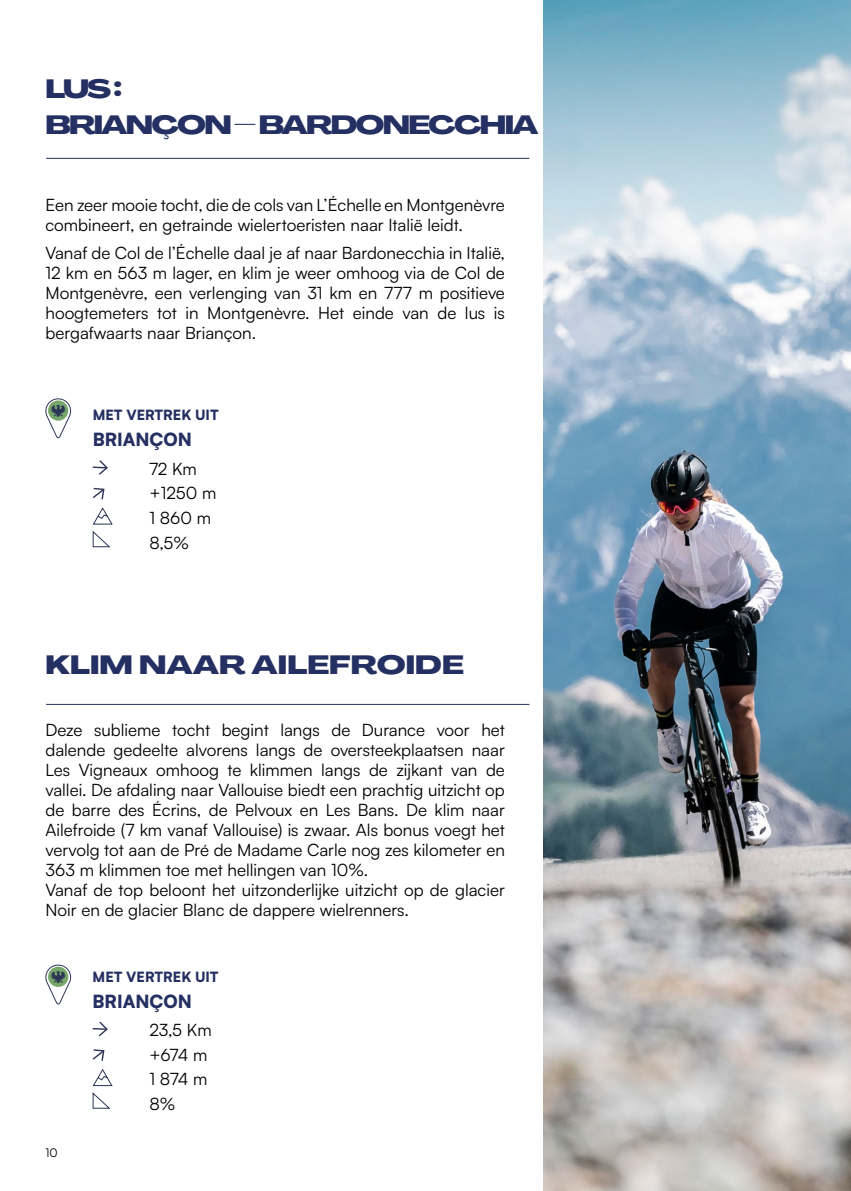
<style>
.page{position:relative;width:851px;height:1191px;background:#fff}
.page>*{position:absolute;margin:0;border:0;box-sizing:border-box;transform-origin:0 0}
.t1{font:800 26px/36px "PP Agrandir Grand";letter-spacing:-.07em;color:#242f62}
.t2{font:800 26px "PP Agrandir Grand";color:#242f62}
.t3{font:900 18px "Satoshi";color:#242f62}
.t4{font:17px/20px "Satoshi";color:#000}
.t5{font:17px/24.6px "Satoshi";letter-spacing:-.03em;color:#000}
.t6{font:900 14px "Satoshi";color:#242f62}
.t7{font:12px "Satoshi";color:#000}
</style>
<div class="page">
<img style="left:544px;top:0;width:306px;height:1191px">
<svg style="left:45px;top:398px;width:26px;height:40px"></svg>
<svg style="left:93px;top:460px;width:15px;height:15px"></svg>
<svg style="left:92px;top:487px;width:21px;height:60px"></svg>
<svg style="left:93px;top:1021px;width:15px;height:16px"></svg>
<svg style="left:92px;top:1049px;width:21px;height:37px"></svg>
<svg style="left:92px;top:1092px;width:19px;height:17px"></svg>
<svg style="left:45px;top:964px;width:26px;height:40px"></svg>
<hr style="left:46px;top:158px;width:483px;height:1px;background:#242f62">
<hr style="left:46px;top:704px;width:483px;height:1px;background:#242f62">
<h1 class="t1" style="left:45px;top:71px;width:494px">LUS :<br>BRIANÇON – BARDONECCHIA</h1>
<p class="t4" style="left:45px;top:195px;width:461px">Een zeer mooie tocht, die de cols van L’Échelle en Montgenèvre combineert, en getrainde wielertoeristen naar Italië leidt.</p>
<p class="t4" style="left:45px;top:243px;width:461px;text-align:justify">Vanaf de Col de l’Échelle daal je af naar Bardonecchia in Italië, 12 km en 563 m lager, en klim je weer omhoog via de Col de Montgenèvre, een verlenging van 31 km en 777 m positieve hoogtemeters tot in Montgenèvre. Het einde van de lus is bergafwaarts naar Briançon.</p>
<p class="t6" style="left:93px;top:404px;width:127px">MET VERTREK UIT</p>
<p class="t3" style="left:93px;top:426px;width:101px">BRIANÇON</p>
<p class="t4" style="left:149px;top:456px;width:68px;line-height:24.6px">72 Km +1250 m<br>1 860 m<br>8,5%</p>
<h1 class="t2" style="left:45px;top:648px;width:420px">KLIM NAAR AILEFROIDE</h1>
<p class="t4" style="left:45px;top:719px;width:461px">Deze sublieme tocht begint langs de Durance voor het dalende gedeelte alvorens langs de oversteekplaatsen naar Les Vigneaux omhoog te klimmen langs de zijkant van de vallei. De afdaling naar Vallouise biedt een prachtig uitzicht op de barre des Écrins, de Pelvoux en Les Bans. De klim naar Ailefroide (7 km vanaf Vallouise) is zwaar. Als bonus voegt het vervolg tot aan de Pré de Madame Carle nog zes kilometer en 363 m klimmen toe met hellingen van 10%.<br>Vanaf de top beloont het uitzonderlijke uitzicht op de glacier Noir en de glacier Blanc de dappere wielrenners.</p>
<p class="t7" style="left:45px;top:1144px;width:14px">10</p>
<p class="t6" style="left:93px;top:966px;width:127px">MET VERTREK UIT</p>
<p class="t3" style="left:93px;top:987px;width:101px">BRIANÇON</p>
<p class="t5" style="left:149px;top:1017px;width:64px">23,5 Km +674 m<br>1 874 m<br>8%</p>
</div>
